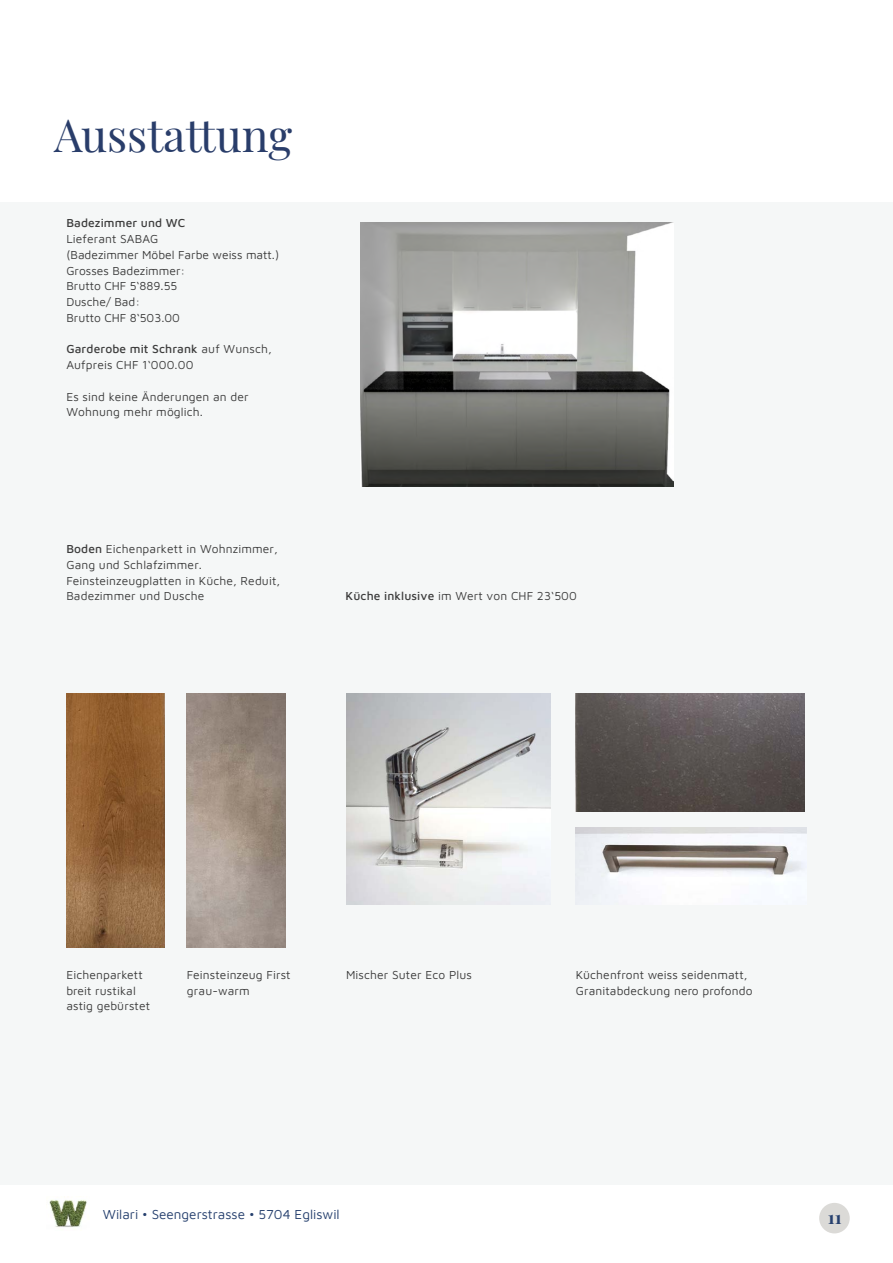
<style>
.page{position:relative;width:893px;height:1263px;background:#fff}
.page>*{position:absolute;margin:0;border:0;box-sizing:border-box;transform-origin:0 0}
.t1{font:45px "Playfair Display";color:#293d6a}
.t2{font:700 18px "Playfair Display";color:#26406e}
.t3{font:13.5px "Maven Pro";color:#26406e}
.t4{font:12px/15.8px "Maven Pro";letter-spacing:.01em;color:#3d3d3d}
.t5{font:500 12px "Maven Pro";letter-spacing:.01em;color:#3d3d3d}
.s1{font-weight:500}
</style>
<div class="page">
<div style="left:819px;top:1203px;width:31px;height:30px;background:#dbdad7;border-radius:50%"></div>
<img style="left:49px;top:1200px;width:38px;height:30px">
<div style="left:0;top:203px;width:893px;height:982px;background:#f5f7f7"></div>
<img style="left:576px;top:827px;width:230px;height:68px">
<img style="left:187px;top:694px;width:99px;height:254px">
<img style="left:66px;top:693px;width:99px;height:255px">
<img style="left:576px;top:694px;width:228px;height:117px">
<img style="left:346px;top:694px;width:204px;height:210px">
<img style="left:360px;top:222px;width:313px;height:264px">
<h1 class="t1" style="left:54px;top:100px;width:240px">Ausstattung</h1>
<p class="t5" style="left:66px;top:215px;width:121px">Badezimmer und WC</p>
<p class="t4" style="left:66px;top:230px;width:214px">Lieferant SABAG<br>(Badezimmer Möbel Farbe weiss matt.)<br>Grosses Badezimmer:<br>Brutto CHF 5‘889.55<br>Dusche/ Bad:<br>Brutto CHF 8‘503.00</p>
<p class="t4" style="left:66px;top:341px;width:207px"><span class="s1">Garderobe mit Schrank</span> auf Wunsch,<br>Aufpreis CHF 1‘000.00</p>
<p class="t4" style="left:66px;top:388px;width:184px">Es sind keine Änderungen an der<br>Wohnung mehr möglich.</p>
<p class="t4" style="left:66px;top:540px;width:215px"><span class="s1">Boden</span> Eichenparkett in Wohnzimmer,<br>Gang und Schlafzimmer.<br>Feinsteinzeugplatten in Küche, Reduit,<br>Badezimmer und Dusche</p>
<p class="t4" style="left:346px;top:587px;width:233px"><span class="s1">Küche inklusive</span> im Wert von CHF 23‘500</p>
<p class="t4" style="left:66px;top:966px;width:85px">Eichenparkett breit rustikal astig gebürstet</p>
<p class="t4" style="left:187px;top:966px;width:105px">Feinsteinzeug First grau-warm</p>
<p class="t4" style="left:576px;top:966px;width:178px">Küchenfront weiss seidenmatt,<br>Granitabdeckung nero profondo</p>
<p class="t4" style="left:346px;top:966px;width:127px">Mischer Suter Eco Plus</p>
<p class="t3" style="left:103px;top:1204px;width:238px">Wilari • Seengerstrasse • 5704 Egliswil</p>
<h2 class="t2" style="left:828px;top:1203px;width:15px">11</h2>
</div>
